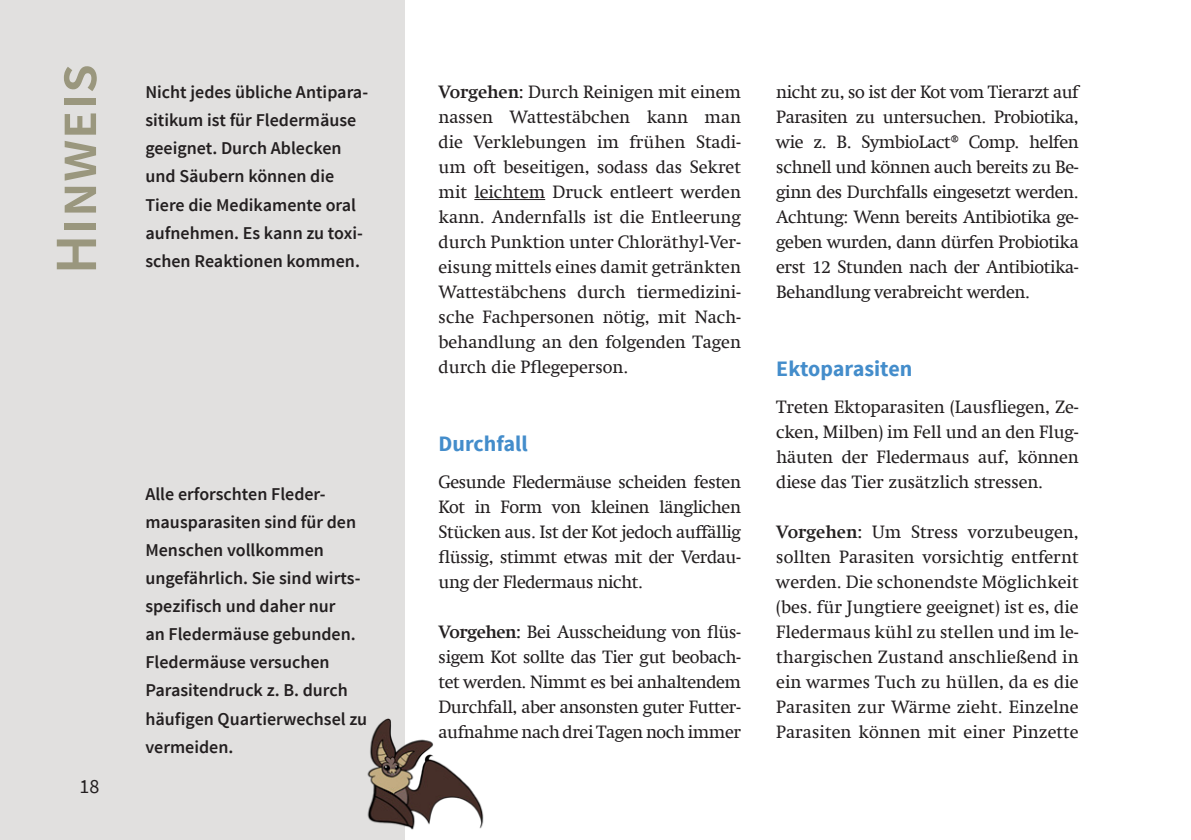
<style>
.page{position:relative;width:1191px;height:840px;background:#fff}
.page>*{position:absolute;margin:0;border:0;box-sizing:border-box;transform-origin:0 0}
.t1{font:600 60px "Source Sans Pro";color:#9a977e}
.t2{font:700 22px "Source Sans Pro";color:#448dcb}
.t3{font:20px "Source Sans Pro";color:#231f20}
.t4{font:18px/25px "Swift Com";letter-spacing:-.015em;color:#231f20;text-align:justify}
.t5{font:600 18px/28px "Source Sans Pro";color:#231f20}
.s1{font-weight:700}
</style>
<div class="page">
<hr style="left:474px;top:199px;width:71px;height:1px;background:#231f20">
<div style="left:0;top:0;width:404px;height:839px;background:#e1e0df"></div>
<img style="left:367px;top:717px;width:117px;height:113px">
<h1 class="t1" style="left:38px;top:274px;width:212px;rotate:-90deg">Hinweis</h1>
<p class="t5" style="left:145px;top:79px;width:224px">Nicht jedes übliche Antipara&shy;sitikum ist für Fledermäuse geeignet. Durch Ablecken und Säubern können die<br>Tiere die Medikamente oral aufnehmen. Es kann zu toxi&shy;schen Reaktionen kommen.</p>
<p class="t3" style="left:68px;top:773px;width:21px">18</p>
<p class="t3" style="left:79px;top:773px;width:21px">18</p>
<p class="t5" style="left:145px;top:480px;width:223px">Alle erforschten Fleder&shy;mausparasiten sind für den<br>Menschen vollkommen ungefährlich. Sie sind wirts&shy;spezifisch und daher nur<br>an Fledermäuse gebunden.<br>Fledermäuse versuchen<br>Parasitendruck z. B. durch häufigen Quartierwechsel zu vermeiden.</p>
<p class="t4" style="left:438px;top:79px;width:304px"><span class="s1">Vorgehen:</span> Durch Reinigen mit einem nassen Wattestäbchen kann man die Verklebungen im frühen Stadi&shy;um oft beseitigen, sodass das Sekret mit leichtem Druck entleert werden kann. Andernfalls ist die Entleerung durch Punktion unter Chloräthyl-Ver&shy;eisung mittels eines damit getränkten Wattestäbchens durch tiermedizini&shy;sche Fachpersonen nötig, mit Nach&shy;behandlung an den folgenden Tagen durch die Pflegeperson.</p>
<p class="t2" style="left:438px;top:430px;width:91px">Durchfall</p>
<p class="t4" style="left:438px;top:469px;width:304px">Gesunde Fledermäuse scheiden festen Kot in Form von kleinen länglichen Stücken aus. Ist der Kot jedoch auffällig flüssig, stimmt etwas mit der Verdau&shy;ung der Fledermaus nicht.</p>
<p class="t4" style="left:438px;top:619px;width:304px"><span class="s1">Vorgehen:</span> Bei Ausscheidung von flüs&shy;sigem Kot sollte das Tier gut beobach&shy;tet werden. Nimmt es bei anhaltendem Durchfall, aber ansonsten guter Futter&shy;aufnahme nach drei Tagen noch immer</p>
<p class="t4" style="left:776px;top:79px;width:304px">nicht zu, so ist der Kot vom Tierarzt auf Parasiten zu untersuchen. Probiotika, wie z. B. SymbioLact® Comp. helfen schnell und können auch bereits zu Be&shy;ginn des Durchfalls eingesetzt werden.<br>Achtung: Wenn bereits Antibiotika ge&shy;geben wurden, dann dürfen Probiotika erst 12 Stunden nach der Antibiotika-Behandlung verabreicht werden.</p>
<p class="t2" style="left:776px;top:355px;width:138px">Ektoparasiten</p>
<p class="t4" style="left:776px;top:394px;width:304px">Treten Ektoparasiten (Lausfliegen, Ze&shy;cken, Milben) im Fell und an den Flug&shy;häuten der Fledermaus auf, können diese das Tier zusätzlich stressen.</p>
<p class="t4" style="left:776px;top:519px;width:304px"><span class="s1">Vorgehen:</span> Um Stress vorzubeugen, sollten Parasiten vorsichtig entfernt werden. Die schonendste Möglichkeit (bes. für Jungtiere geeignet) ist es, die Fledermaus kühl zu stellen und im le&shy;thargischen Zustand anschließend in ein warmes Tuch zu hüllen, da es die Parasiten zur Wärme zieht. Einzelne Parasiten können mit einer Pinzette</p>
</div>
